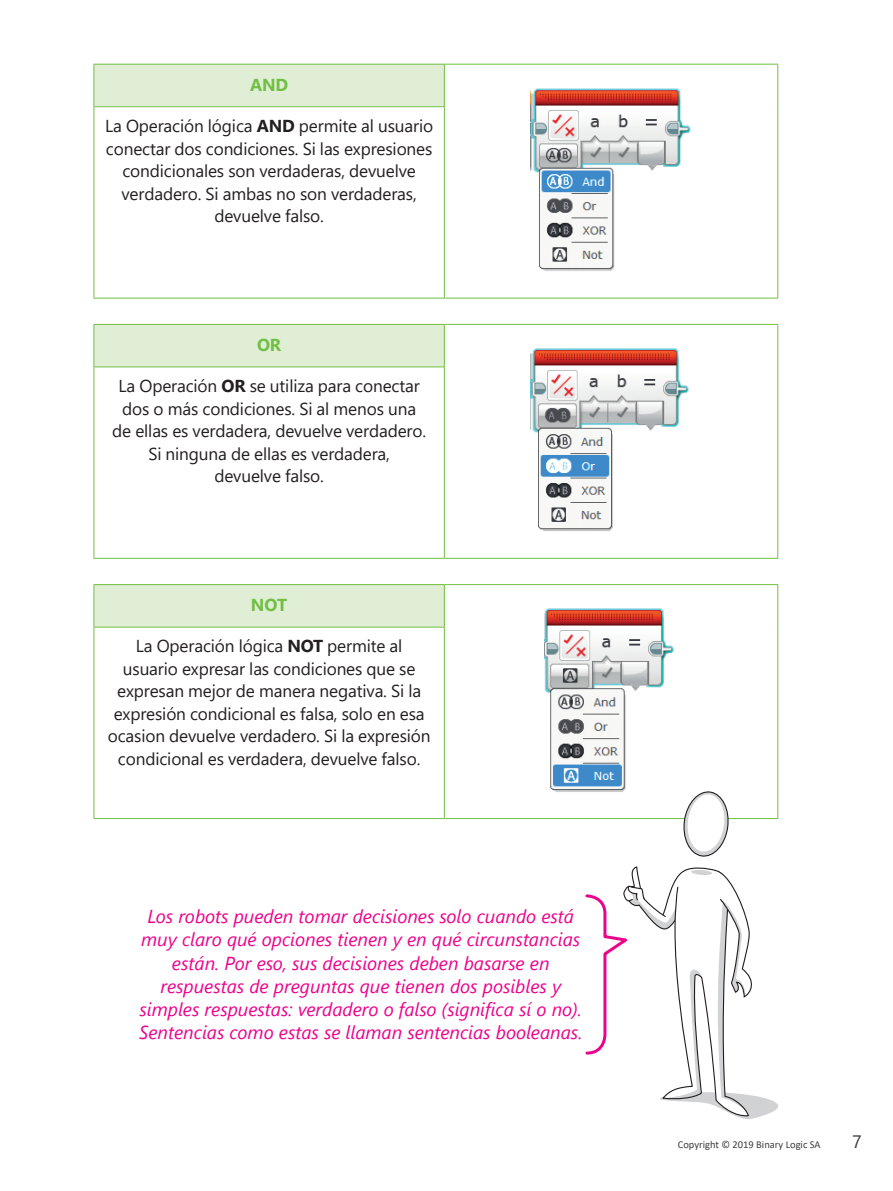
<style>
.page{position:relative;width:893px;height:1191px;background:#fff}
.page>*{position:absolute;margin:0;border:0;box-sizing:border-box;transform-origin:0 0}
.t1{font:italic 18.75px/23.2px "Segoe UI";color:#ed028c;text-align:center}
.t2{font:18px "Segoe UI";color:#3e3e3f}
.t3{font:17.25px/22.5px "Segoe UI";letter-spacing:-.01em;color:#231f20;text-align:center}
.t4{font:700 17.25px "Segoe UI";letter-spacing:-.01em;color:#71bf44}
.t5{font:10.5px "Calibri";color:#3e3e3f}
.s1{font-weight:700}
</style>
<div class="page">
<div style="left:94px;top:64px;width:350px;height:43px;background:#dfeed4"></div>
<hr style="left:444px;top:64px;width:334px;height:1px;background:#71bf44">
<hr style="left:444px;top:65px;width:1px;height:41px;background:#71bf44">
<hr style="left:777px;top:65px;width:1px;height:42px;background:#71bf44">
<hr style="left:444px;top:107px;width:1px;height:191px;background:#71bf44">
<hr style="left:777px;top:107px;width:1px;height:191px;background:#71bf44">
<hr style="left:444px;top:298px;width:334px;height:1px;background:#71bf44">
<hr style="left:94px;top:65px;width:1px;height:41px;background:#71bf44">
<hr style="left:94px;top:107px;width:1px;height:191px;background:#71bf44">
<hr style="left:94px;top:106px;width:351px;height:1px;background:#71bf44">
<hr style="left:94px;top:298px;width:350px;height:1px;background:#71bf44">
<hr style="left:94px;top:64px;width:350px;height:1px;background:#71bf44">
<img style="left:530px;top:88px;width:161px;height:183px">
<div style="left:94px;top:324px;width:350px;height:43px;background:#dfeed4"></div>
<hr style="left:444px;top:324px;width:334px;height:1px;background:#71bf44">
<hr style="left:444px;top:325px;width:1px;height:41px;background:#71bf44">
<hr style="left:777px;top:325px;width:1px;height:42px;background:#71bf44">
<hr style="left:444px;top:367px;width:1px;height:191px;background:#71bf44">
<hr style="left:777px;top:367px;width:1px;height:191px;background:#71bf44">
<hr style="left:444px;top:558px;width:334px;height:1px;background:#71bf44">
<hr style="left:94px;top:325px;width:1px;height:41px;background:#71bf44">
<hr style="left:94px;top:367px;width:1px;height:191px;background:#71bf44">
<hr style="left:94px;top:366px;width:351px;height:1px;background:#71bf44">
<hr style="left:94px;top:558px;width:350px;height:1px;background:#71bf44">
<hr style="left:94px;top:324px;width:350px;height:1px;background:#71bf44">
<img style="left:530px;top:348px;width:159px;height:183px">
<div style="left:94px;top:584px;width:350px;height:43px;background:#dfeed4"></div>
<hr style="left:444px;top:584px;width:334px;height:1px;background:#71bf44">
<hr style="left:444px;top:585px;width:1px;height:42px;background:#71bf44">
<hr style="left:777px;top:585px;width:1px;height:42px;background:#71bf44">
<hr style="left:444px;top:627px;width:1px;height:191px;background:#71bf44">
<hr style="left:777px;top:627px;width:1px;height:191px;background:#71bf44">
<hr style="left:444px;top:818px;width:334px;height:1px;background:#71bf44">
<hr style="left:94px;top:585px;width:1px;height:42px;background:#71bf44">
<hr style="left:94px;top:627px;width:1px;height:191px;background:#71bf44">
<hr style="left:94px;top:627px;width:351px;height:1px;background:#71bf44">
<hr style="left:94px;top:818px;width:350px;height:1px;background:#71bf44">
<hr style="left:94px;top:584px;width:350px;height:1px;background:#71bf44">
<img style="left:544px;top:608px;width:130px;height:184px">
<svg style="left:682px;top:791px;width:48px;height:66px"></svg>
<svg style="left:585px;top:866px;width:193px;height:253px"></svg>
<p class="t4" style="left:250px;top:68px;width:40px">AND</p>
<p class="t3" style="left:105px;top:113px;width:330px">La Operación lógica <span class="s1">AND</span> permite al usuario conectar dos condiciones. Si las expresiones condicionales son verdaderas, devuelve verdadero. Si ambas no son verdaderas, devuelve falso.</p>
<p class="t4" style="left:257px;top:328px;width:26px">OR</p>
<p class="t3" style="left:112px;top:373px;width:315px">La Operación <span class="s1">OR</span> se utiliza para conectar dos o más condiciones. Si al menos una de ellas es verdadera, devuelve verdadero.<br>Si ninguna de ellas es verdadera,<br>devuelve falso.</p>
<p class="t4" style="left:251px;top:588px;width:38px">NOT</p>
<p class="t3" style="left:108px;top:633px;width:324px">La Operación lógica <span class="s1">NOT</span> permite al usuario expresar las condiciones que se expresan mejor de manera negativa. Si la expresión condicional es falsa, solo en esa ocasion devuelve verdadero. Si la expresión condicional es verdadera, devuelve falso.</p>
<p class="t1" style="left:139px;top:902px;width:445px">Los robots pueden tomar decisiones solo cuando está muy claro qué opciones tienen y en qué circunstancias están. Por eso, sus decisiones deben basarse en respuestas de preguntas que tienen dos posibles y simples respuestas: verdadero o falso (significa sí o no).<br>Sentencias como estas se llaman sentencias booleanas.</p>
<p class="t5" style="left:678px;top:1137px;width:144px">Copyright © 2019 Binary Logic SA</p>
<p class="t2" style="left:852px;top:1125px;width:11px">7</p>
</div>
